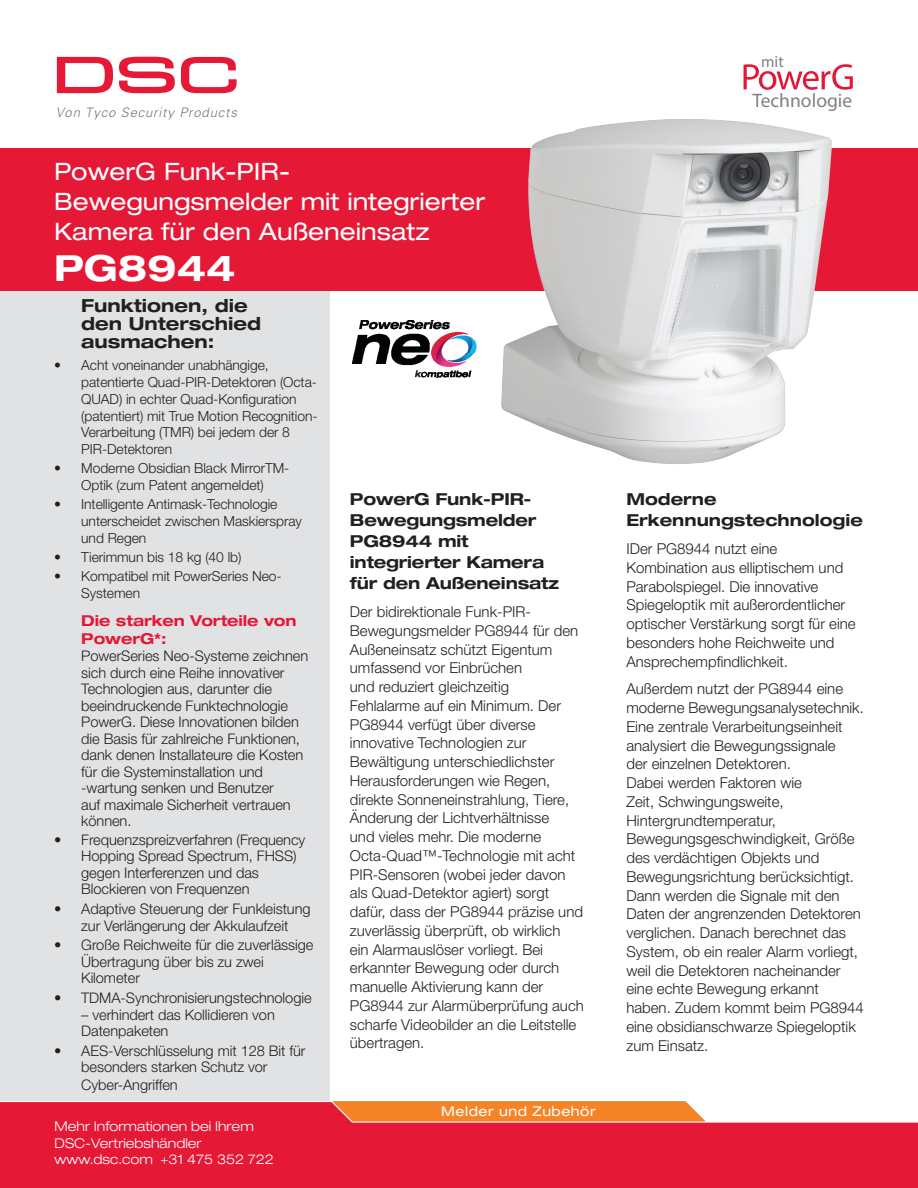
<style>
.page{position:relative;width:918px;height:1188px;background:#fff}
.page>*{position:absolute;margin:0;border:0;box-sizing:border-box;transform-origin:0 0}
.Product_Number{font:700 expanded 36px "Helvetica Neue LT Pro";color:#fff}
.Product_Name{font:expanded 24px/30px "Helvetica Neue LT Pro";color:#fff}
.t1{font:19.5px "Myriad Pro";color:#808184}
.Features_Title{font:700 expanded 18px/18px "Helvetica Neue LT Pro";color:#231f20}
.Headings{font:700 expanded 16.5px/21px "Helvetica Neue LT Pro";letter-spacing:-.01em;color:#231f20}
.t2{font:16.2px "Myriad Pro";color:#808184}
.Paragraph_Style{font:300 15px/18.8px "Helvetica Neue LT Pro";color:#231f20}
.t3{font:700 expanded 15px/18px "Helvetica Neue LT Pro";letter-spacing:-.005em;color:#e51836}
.t4{font:300 14.7px/16.5px "Helvetica Neue LT Pro";letter-spacing:-.005em;color:#231f20}
.t5{font:300 13.8px/17px "Helvetica Neue LT Pro";letter-spacing:-.005em;color:#231f20}
.t6{font:300 expanded 13.5px/16.2px "Helvetica Neue LT Pro";color:#fff}
.t7{font:expanded 13.5px "Helvetica Neue LT Pro";letter-spacing:.04em;color:#fff}
.t8{font:500 expanded 13.5px "Helvetica Neue LT Pro";letter-spacing:.04em;color:#fff}
.t9{font:italic 300 13.05px "Univers";letter-spacing:.065em;color:#70797c}
</style>
<div class="page">
<div style="left:0;top:162px;width:329px;height:1026px;background:#e1e2e4"></div>
<div style="left:0;top:148px;width:918px;height:143px;background:#e51836"></div>
<svg style="left:0;top:1100px;width:918px;height:88px;background:#e83444"></svg>
<svg style="left:57px;top:57px;width:56px;height:36px"></svg>
<svg style="left:119px;top:57px;width:56px;height:36px"></svg>
<svg style="left:181px;top:57px;width:56px;height:36px"></svg>
<img style="left:501px;top:119px;width:331px;height:345px">
<img style="left:352px;top:321px;width:125px;height:57px">
<svg style="left:744px;top:64px;width:109px;height:26px"></svg>
<p class="t9" style="left:56px;top:105px;width:183px">Von Tyco Security Products</p>
<p class="Product_Name" style="left:54px;top:156px;width:433px">PowerG Funk-PIR-<br>Bewegungsmelder mit integrierter<br>Kamera für den Außeneinsatz</p>
<p class="Product_Number" style="left:54px;top:246px;width:183px">PG8944</p>
<p class="Features_Title" style="left:81px;top:296px;width:181px">Funktionen, die den Unterschied ausmachen:</p>
<p class="t5" style="left:81px;top:356px;width:238px;text-indent:-27px">• Acht voneinander unabhängige, patentierte Quad-PIR-Detektoren (Octa-QUAD) in echter Quad-Konfiguration (patentiert) mit True Motion Recognition-Verarbeitung (TMR) bei jedem der 8<br>PIR-Detektoren</p>
<p class="t5" style="left:54px;top:460px;width:237px;text-align:center">• Moderne Obsidian Black MirrorTM-<br>Optik (zum Patent angemeldet)</p>
<p class="t5" style="left:81px;top:496px;width:222px;text-indent:-27px">• Intelligente Antimask-Technologie unterscheidet zwischen Maskierspray und Regen</p>
<p class="t5" style="left:54px;top:548px;width:189px">• Tierimmun bis 18 kg (40 lb)</p>
<p class="t5" style="left:81px;top:567px;width:202px;text-indent:-27px">• Kompatibel mit PowerSeries Neo-<br>Systemen</p>
<p class="t3" style="left:81px;top:611px;width:217px">Die starken Vorteile von<br>PowerG*:</p>
<p class="t4" style="left:81px;top:648px;width:228px">PowerSeries Neo-Systeme zeichnen sich durch eine Reihe innovativer<br>Technologien aus, darunter die beeindruckende Funktechnologie<br>PowerG. Diese Innovationen bilden die Basis für zahlreiche Funktionen, dank denen Installateure die Kosten für die Systeminstallation und -wartung senken und Benutzer<br>auf maximale Sicherheit vertrauen können.</p>
<p class="t4" style="left:81px;top:831px;width:226px;text-indent:-27px">• Frequenzspreizverfahren (Frequency<br>Hopping Spread Spectrum, FHSS) gegen Interferenzen und das<br>Blockieren von Frequenzen</p>
<p class="t4" style="left:54px;top:900px;width:258px;text-align:center">• Adaptive Steuerung der Funkleistung zur Verlängerung der Akkulaufzeit</p>
<p class="t4" style="left:81px;top:937px;width:234px;text-indent:-27px">• Große Reichweite für die zuverlässige<br>Übertragung über bis zu zwei<br>Kilometer</p>
<p class="t4" style="left:54px;top:989px;width:259px">• TDMA-Synchronisierungstechnologie</p>
<p class="t4" style="left:81px;top:1006px;width:195px">– verhindert das Kollidieren von<br>Datenpaketen</p>
<p class="t4" style="left:81px;top:1042px;width:226px;line-height:17.1px;text-indent:-27px">• AES-Verschlüsselung mit 128 Bit für besonders starken Schutz vor<br>Cyber-Angriffen</p>
<p class="t6" style="left:55px;top:1118px;width:201px">Mehr Informationen bei Ihrem<br>DSC-Vertriebshändler</p>
<p class="t6" style="left:55px;top:1151px;width:221px">www.dsc.com +31 475 352 722</p>
<p class="Headings" style="left:350px;top:488px;width:211px">PowerG Funk-PIR-<br>Bewegungsmelder<br>PG8944 mit integrierter Kamera für den Außeneinsatz</p>
<p class="Paragraph_Style" style="left:350px;top:602px;width:235px">Der bidirektionale Funk-PIR-<br>Bewegungsmelder PG8944 für den<br>Außeneinsatz schützt Eigentum umfassend vor Einbrüchen<br>und reduziert gleichzeitig<br>Fehlalarme auf ein Minimum. Der<br>PG8944 verfügt über diverse innovative Technologien zur<br>Bewältigung unterschiedlichster<br>Herausforderungen wie Regen, direkte Sonneneinstrahlung, Tiere,<br>Änderung der Lichtverhältnisse<br>und vieles mehr. Die moderne<br>Octa-Quad™-Technologie mit acht<br>PIR-Sensoren (wobei jeder davon als Quad-Detektor agiert) sorgt dafür, dass der PG8944 präzise und zuverlässig überprüft, ob wirklich<br>ein Alarmauslöser vorliegt. Bei erkannter Bewegung oder durch manuelle Aktivierung kann der<br>PG8944 zur Alarmüberprüfung auch scharfe Videobilder an die Leitstelle übertragen.</p>
<p class="t8" style="left:452px;top:1102px;width:134px">communications</p>
<p class="t7" style="left:441px;top:1103px;width:156px">Melder und Zubehör</p>
<p class="t2" style="left:761px;top:52px;width:24px">mit</p>
<p class="t1" style="left:752px;top:89px;width:101px">Technologie</p>
<p class="Headings" style="left:626px;top:488px;width:238px">Moderne<br>Erkennungstechnologie</p>
<p class="Paragraph_Style" style="left:626px;top:539px;width:231px">IDer PG8944 nutzt eine<br>Kombination aus elliptischem und<br>Parabolspiegel. Die innovative<br>Spiegeloptik mit außerordentlicher optischer Verstärkung sorgt für eine besonders hohe Reichweite und<br>Ansprechempfindlichkeit.</p>
<p class="Paragraph_Style" style="left:626px;top:679px;width:239px">Außerdem nutzt der PG8944 eine moderne Bewegungsanalysetechnik.<br>Eine zentrale Verarbeitungseinheit analysiert die Bewegungssignale<br>der einzelnen Detektoren.<br>Dabei werden Faktoren wie<br>Zeit, Schwingungsweite,<br>Hintergrundtemperatur,<br>Bewegungsgeschwindigkeit, Größe des verdächtigen Objekts und<br>Bewegungsrichtung berücksichtigt.<br>Dann werden die Signale mit den<br>Daten der angrenzenden Detektoren verglichen. Danach berechnet das<br>System, ob ein realer Alarm vorliegt, weil die Detektoren nacheinander eine echte Bewegung erkannt haben. Zudem kommt beim PG8944 eine obsidianschwarze Spiegeloptik zum Einsatz.</p>
</div>
